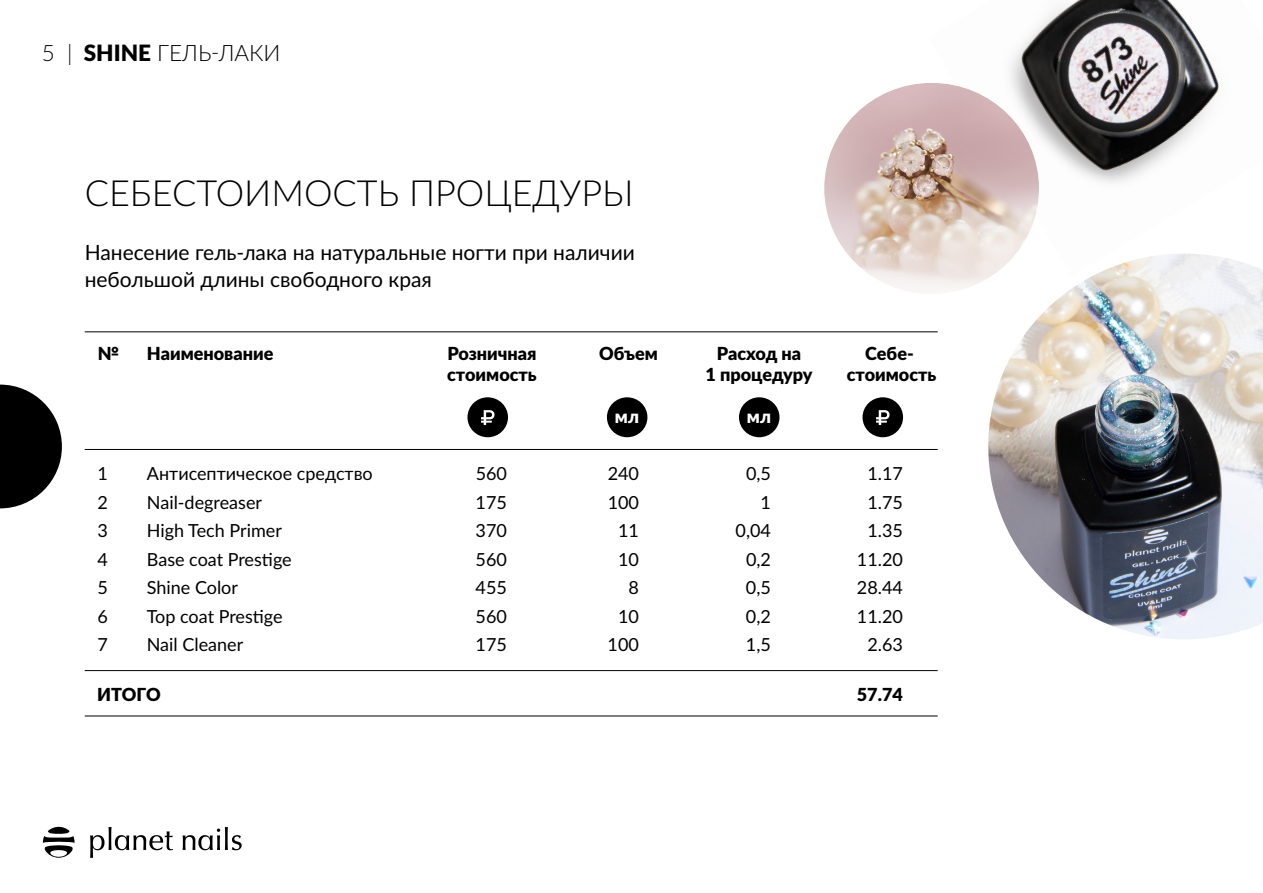
<style>
.page{position:relative;width:1263px;height:893px;background:#fff}
.page>*{position:absolute;margin:0;border:0;box-sizing:border-box;transform-origin:0 0}
.t1{font:300 36px "Lato";color:#000}
.t2{font:300 22.5px "Lato";color:#000}
.t3{font:21px/27px "Lato";color:#000}
.t4{font:18px "Lato";color:#000}
.t5{font:900 18px "Lato";color:#000}
.t6{font:900 18px "Lato";color:#fff}
.s1{font-weight:900}
</style>
<div class="page">
<img style="left:1010px;top:0;width:209px;height:183px">
<svg style="left:43px;top:827px;width:32px;height:31px"></svg>
<svg style="left:183px;top:827px;width:59px;height:23px"></svg>
<svg style="left:90px;top:827px;width:83px;height:31px"></svg>
<svg style="left:0;top:385px;width:62px;height:123px"></svg>
<hr style="left:85px;top:331px;width:853px;height:1px;background:#000">
<hr style="left:85px;top:449px;width:853px;height:1px;background:#000">
<hr style="left:85px;top:670px;width:853px;height:1px;background:#000">
<hr style="left:85px;top:716px;width:853px;height:1px;background:#000">
<div style="left:467px;top:397px;width:41px;height:40px;background:#000;border-radius:50%"></div>
<div style="left:607px;top:397px;width:40px;height:40px;background:#000;border-radius:50%"></div>
<div style="left:862px;top:397px;width:41px;height:40px;background:#000;border-radius:50%"></div>
<div style="left:739px;top:397px;width:40px;height:40px;background:#000;border-radius:50%"></div>
<svg style="left:481px;top:410px;width:13px;height:15px"></svg>
<svg style="left:876px;top:410px;width:13px;height:15px"></svg>
<img style="left:988px;top:254px;width:275px;height:385px">
<img style="left:824px;top:83px;width:215px;height:211px">
<p class="t2" style="left:42px;top:37px;width:240px">5 | <span class="s1">SHINE</span> ГЕЛЬ-ЛАКИ</p>
<h1 class="t1" style="left:85px;top:168px;width:550px">СЕБЕСТОИМОСТЬ ПРОЦЕДУРЫ</h1>
<p class="t3" style="left:85px;top:238px;width:552px">Нанесение гель-лака на натуральные ногти при наличии небольшой длины свободного края</p>
<p class="t5" style="left:97px;top:340px;width:23px">№</p>
<p class="t5" style="left:147px;top:340px;width:128px">Наименование</p>
<p class="t5" style="left:447px;top:340px;width:91px">Розничная</p>
<p class="t5" style="left:599px;top:340px;width:60px">Объем</p>
<p class="t5" style="left:717px;top:340px;width:86px">Расход на</p>
<p class="t5" style="left:865px;top:340px;width:50px">Себе-</p>
<p class="t5" style="left:447px;top:361px;width:91px">стоимость</p>
<p class="t5" style="left:705px;top:361px;width:109px">1 процедуру</p>
<p class="t5" style="left:847px;top:361px;width:91px">стоимость</p>
<p class="t6" style="left:615px;top:403px;width:26px">мл</p>
<p class="t6" style="left:747px;top:403px;width:26px">мл</p>
<p class="t4" style="left:97px;top:461px;width:12px">1</p>
<p class="t4" style="left:147px;top:461px;width:227px">Антисептическое средство</p>
<p class="t4" style="left:476px;top:461px;width:33px">560</p>
<p class="t4" style="left:608px;top:461px;width:33px">240</p>
<p class="t4" style="left:746px;top:461px;width:26px">0,5</p>
<p class="t4" style="left:867px;top:461px;width:37px">1.17</p>
<p class="t4" style="left:97px;top:489px;width:12px">2</p>
<p class="t4" style="left:147px;top:489px;width:117px">Nail-degreaser</p>
<p class="t4" style="left:476px;top:489px;width:33px">175</p>
<p class="t4" style="left:608px;top:489px;width:33px">100</p>
<p class="t4" style="left:760px;top:489px;width:12px">1</p>
<p class="t4" style="left:867px;top:489px;width:37px">1.75</p>
<p class="t4" style="left:97px;top:518px;width:12px">3</p>
<p class="t4" style="left:147px;top:518px;width:136px">High Tech Primer</p>
<p class="t4" style="left:476px;top:518px;width:33px">370</p>
<p class="t4" style="left:618px;top:518px;width:22px">11</p>
<p class="t4" style="left:735px;top:518px;width:37px">0,04</p>
<p class="t4" style="left:867px;top:518px;width:37px">1.35</p>
<p class="t4" style="left:97px;top:546px;width:12px">4</p>
<p class="t4" style="left:147px;top:546px;width:146px">Base coat Prestige</p>
<p class="t4" style="left:476px;top:546px;width:33px">560</p>
<p class="t4" style="left:618px;top:546px;width:22px">10</p>
<p class="t4" style="left:746px;top:546px;width:26px">0,2</p>
<p class="t4" style="left:857px;top:546px;width:48px">11.20</p>
<p class="t4" style="left:97px;top:575px;width:12px">5</p>
<p class="t4" style="left:147px;top:575px;width:93px">Shine Color</p>
<p class="t4" style="left:476px;top:575px;width:33px">455</p>
<p class="t4" style="left:628px;top:575px;width:12px">8</p>
<p class="t4" style="left:746px;top:575px;width:26px">0,5</p>
<p class="t4" style="left:857px;top:575px;width:48px">28.44</p>
<p class="t4" style="left:97px;top:603px;width:12px">6</p>
<p class="t4" style="left:147px;top:603px;width:137px">Top coat Prestige</p>
<p class="t4" style="left:476px;top:603px;width:33px">560</p>
<p class="t4" style="left:618px;top:603px;width:22px">10</p>
<p class="t4" style="left:746px;top:603px;width:26px">0,2</p>
<p class="t4" style="left:857px;top:603px;width:48px">11.20</p>
<p class="t4" style="left:97px;top:632px;width:12px">7</p>
<p class="t4" style="left:147px;top:632px;width:98px">Nail Cleaner</p>
<p class="t4" style="left:476px;top:632px;width:33px">175</p>
<p class="t4" style="left:608px;top:632px;width:33px">100</p>
<p class="t4" style="left:746px;top:632px;width:26px">1,5</p>
<p class="t4" style="left:867px;top:632px;width:37px">2.63</p>
<p class="t5" style="left:97px;top:680px;width:65px">ИТОГО</p>
<p class="t5" style="left:857px;top:680px;width:48px">57.74</p>
</div>
